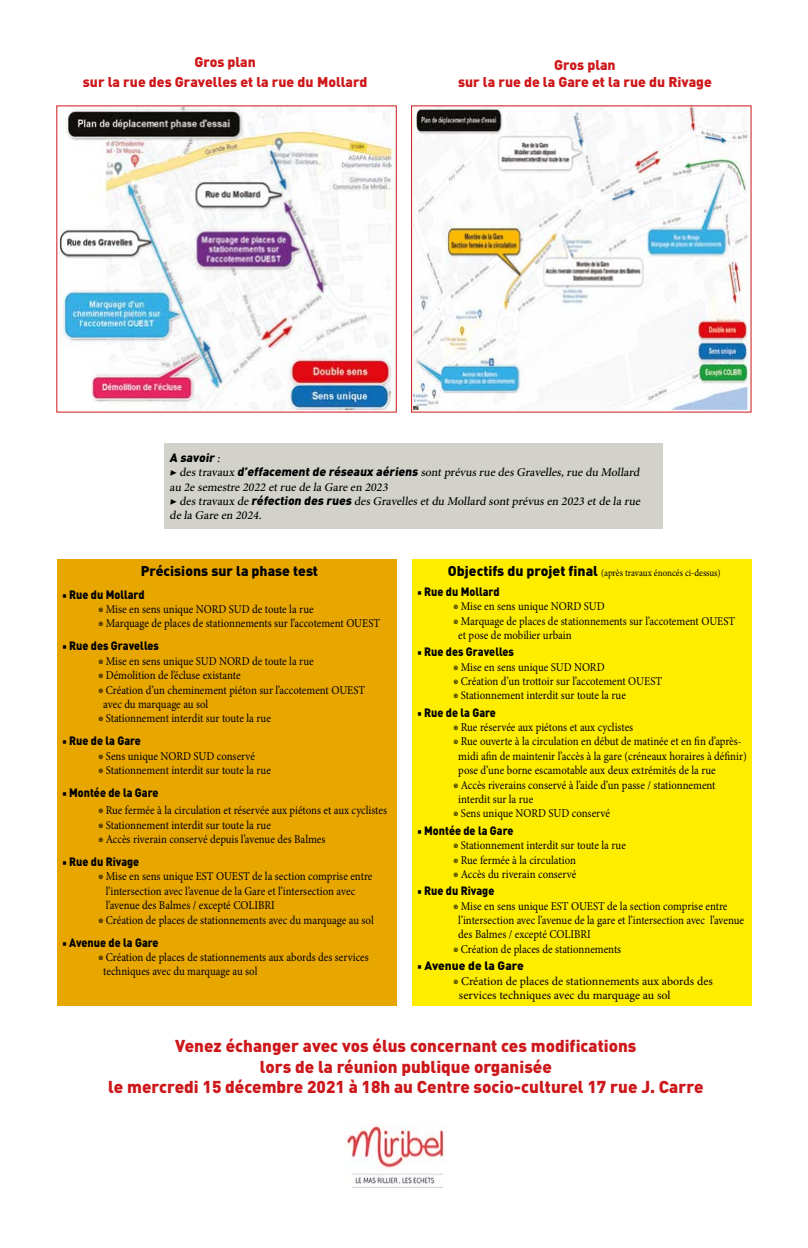
<style>
.page{position:relative;width:808px;height:1248px;background:#fff}
.page>*{position:absolute;margin:0;border:0;box-sizing:border-box;transform-origin:0 0}
.t1{font:900 17px/20.4px "DIN Pro";color:#cd171a;text-align:center}
.t2{font:900 14px/19.2px "DIN Pro";color:#cd171a;text-align:center}
.t3{font:900 14px "DIN Pro";color:#000}
.t4{font:12px/14.4px "Minion Pro";color:#000;scale:.9 1}
.t5{font:500 12px/14.4px "Minion Pro";color:#000}
.t6{font:900 12px "DIN Pro";color:#000;scale:.9 1}
.t7{font:900 12px "DIN Pro";color:#000}
.t8{font:10px "Minion Pro";color:#000;scale:.9 1}
.s1{font-family:"Minion Pro";font-weight:500}
.s2{font-family:"DIN Pro";font-weight:900}
.s3{font-family:"Minion Pro";font-weight:400}
.s4{font-family:"DIN Pro";font-weight:900;font-size:14px}
</style>
<div class="page">
<img style="left:60px;top:108px;width:334px;height:302px">
<img style="left:414px;top:108px;width:335px;height:302px">
<div style="left:57px;top:559px;width:339px;height:447px;background:#e8a700"></div>
<div style="left:412px;top:559px;width:339px;height:447px;background:#ffed00"></div>
<div style="left:164px;top:443px;width:498px;height:86px;background:#d2d1ca"></div>
<img style="left:346px;top:1123px;width:99px;height:65px">
<p class="t2" style="left:83px;top:51px;width:286px">Gros plan<br>sur la rue des Gravelles et la rue du Mollard</p>
<p class="t2" style="left:458px;top:54px;width:255px;line-height:16.8px">Gros plan<br>sur la rue de la Gare et la rue du Rivage</p>
<p class="t7" style="left:170px;top:447px;width:54px">A savoir <span class="s1">:</span></p>
<p class="t5" style="left:170px;top:465px;width:474px">▶ des travaux <span class="s2">d’effacementde réseaux aériens</span> sontprévus rue des Gravelles,rue du Mollard au 2e semestre 2022 etrue de la Gare en 2023<br>▶ des travaux de <span class="s2">réfection des rues</span> des Gravelles etdu Mollard sontprévus en 2023 etde la rue de la Gare en 2024.</p>
<p class="t3" style="left:141px;top:558px;width:179px">Précisions sur la phase test</p>
<p class="t6" style="left:62px;top:584px;width:93px"><span class="s3">■</span> Rue du Mollard</p>
<p class="t4" style="left:98px;top:602px;width:314px">◉ Mise en sens unique NORD SUD de toute la rue<br>◉ Marquage de places de stationnements sur l’accotement OUEST</p>
<p class="t6" style="left:62px;top:635px;width:109px"><span class="s3">■</span> Rue des Gravelles</p>
<p class="t4" style="left:98px;top:653px;width:241px">◉ Mise en sens unique SUD NORD de toute la rue</p>
<p class="t4" style="left:98px;top:668px;width:160px">◉ Démolition de l’écluse existante</p>
<p class="t4" style="left:98px;top:682px;width:298px">◉ Création d’un cheminement piéton sur l’accotement OUEST</p>
<p class="t4" style="left:103px;top:697px;width:118px">avec du marquage au sol</p>
<p class="t4" style="left:98px;top:711px;width:193px">◉ Stationnement interdit sur toute la rue</p>
<p class="t6" style="left:62px;top:730px;width:89px"><span class="s3">■</span> Rue de la Gare</p>
<p class="t4" style="left:98px;top:748px;width:193px">◉ Sens unique NORD SUD conservé<br>◉ Stationnement interdit sur toute la rue</p>
<p class="t6" style="left:62px;top:782px;width:108px"><span class="s3">■</span> Montée de la Gare</p>
<p class="t4" style="left:98px;top:803px;width:322px">◉ Rue fermée à la circulation et réservée aux piétons et aux cyclistes ◉ Stationnement interdit sur toute la rue<br>◉ Accès riverain conservé depuis l’avenue des Balmes</p>
<p class="t6" style="left:62px;top:851px;width:87px"><span class="s3">■</span> Rue du Rivage</p>
<p class="t4" style="left:98px;top:869px;width:306px">◉ Mise en sens unique EST OUEST de la section comprise entre</p>
<p class="t4" style="left:106px;top:883px;width:279px">l’intersection avec l’avenue de la Gare et l’intersection avec</p>
<p class="t4" style="left:106px;top:898px;width:189px">l’avenue des Balmes / excepté COLIBRI</p>
<p class="t4" style="left:98px;top:912px;width:307px">◉ Création de places de stationnements avec du marquage au sol</p>
<p class="t6" style="left:62px;top:931px;width:108px"><span class="s3">■</span> Avenue de la Gare</p>
<p class="t4" style="left:103px;top:949px;width:297px;text-indent:-5px">◉ Création de places de stationnements aux abords des services techniques avec du marquage au sol</p>
<p class="t8" style="left:448px;top:565px;width:305px"><span class="s4">Objectifs du projet final</span> (après travaux énoncés ci-dessus)</p>
<p class="t6" style="left:417px;top:581px;width:93px"><span class="s3">■</span> Rue du Mollard</p>
<p class="t4" style="left:453px;top:599px;width:170px">◉ Mise en sens unique NORD SUD</p>
<p class="t4" style="left:453px;top:613px;width:314px">◉ Marquage de places de stationnements sur l’accotement OUEST</p>
<p class="t4" style="left:458px;top:628px;width:127px">et pose de mobilier urbain</p>
<p class="t6" style="left:417px;top:641px;width:109px"><span class="s3">■</span> Rue des Gravelles</p>
<p class="t4" style="left:453px;top:659px;width:233px">◉ Mise en sens unique SUD NORD<br>◉ Création d’un trottoir sur l’accotement OUEST ◉ Stationnement interdit sur toute la rue</p>
<p class="t6" style="left:417px;top:702px;width:89px"><span class="s3">■</span> Rue de la Gare</p>
<p class="t4" style="left:453px;top:720px;width:201px">◉ Rue réservée aux piétons et aux cyclistes</p>
<p class="t4" style="left:453px;top:734px;width:322px">◉ Rue ouverte à la circulation en début de matinée et en fin d’après-</p>
<p class="t4" style="left:458px;top:748px;width:322px">midi afin de maintenir l’accès à la gare (créneaux horaires à définir)</p>
<p class="t4" style="left:458px;top:763px;width:288px">pose d’une borne escamotable aux deux extrémités de la rue</p>
<p class="t4" style="left:453px;top:777px;width:293px">◉ Accès riverains conservé à l’aide d’un passe / stationnement</p>
<p class="t4" style="left:458px;top:792px;width:85px">interdit sur la rue</p>
<p class="t4" style="left:453px;top:806px;width:176px">◉ Sens unique NORD SUD conservé</p>
<p class="t6" style="left:417px;top:820px;width:108px"><span class="s3">■</span> Montée de la Gare</p>
<p class="t4" style="left:453px;top:838px;width:193px">◉ Stationnement interdit sur toute la rue ◉ Rue fermée à la circulation<br>◉ Accès du riverain conservé</p>
<p class="t6" style="left:417px;top:880px;width:87px"><span class="s3">■</span> Rue du Rivage</p>
<p class="t4" style="left:453px;top:898px;width:306px">◉ Mise en sens unique EST OUEST de la section comprise entre</p>
<p class="t4" style="left:458px;top:912px;width:319px">l’intersection avec l’avenue de la gare et l’intersection avec l’avenue</p>
<p class="t4" style="left:458px;top:927px;width:149px">des Balmes / excepté COLIBRI</p>
<p class="t4" style="left:453px;top:941px;width:188px">◉ Création de places de stationnements</p>
<p class="t7" style="left:417px;top:955px;width:108px"><span class="s3">■</span> Avenue de la Gare</p>
<p class="t4" style="left:459px;top:973px;width:284px;text-indent:-5px">◉ Création de places de stationnements aux abords des services techniques avec du marquage au sol</p>
<h1 class="t1" style="left:108px;top:1033px;width:597px">Venez échanger avec vos élus concernant ces modifications<br>lors de la réunion publique organisée<br>le mercredi 15 décembre 2021 à 18h au Centre socio-culturel 17 rue J. Carre</h1>
</div>
